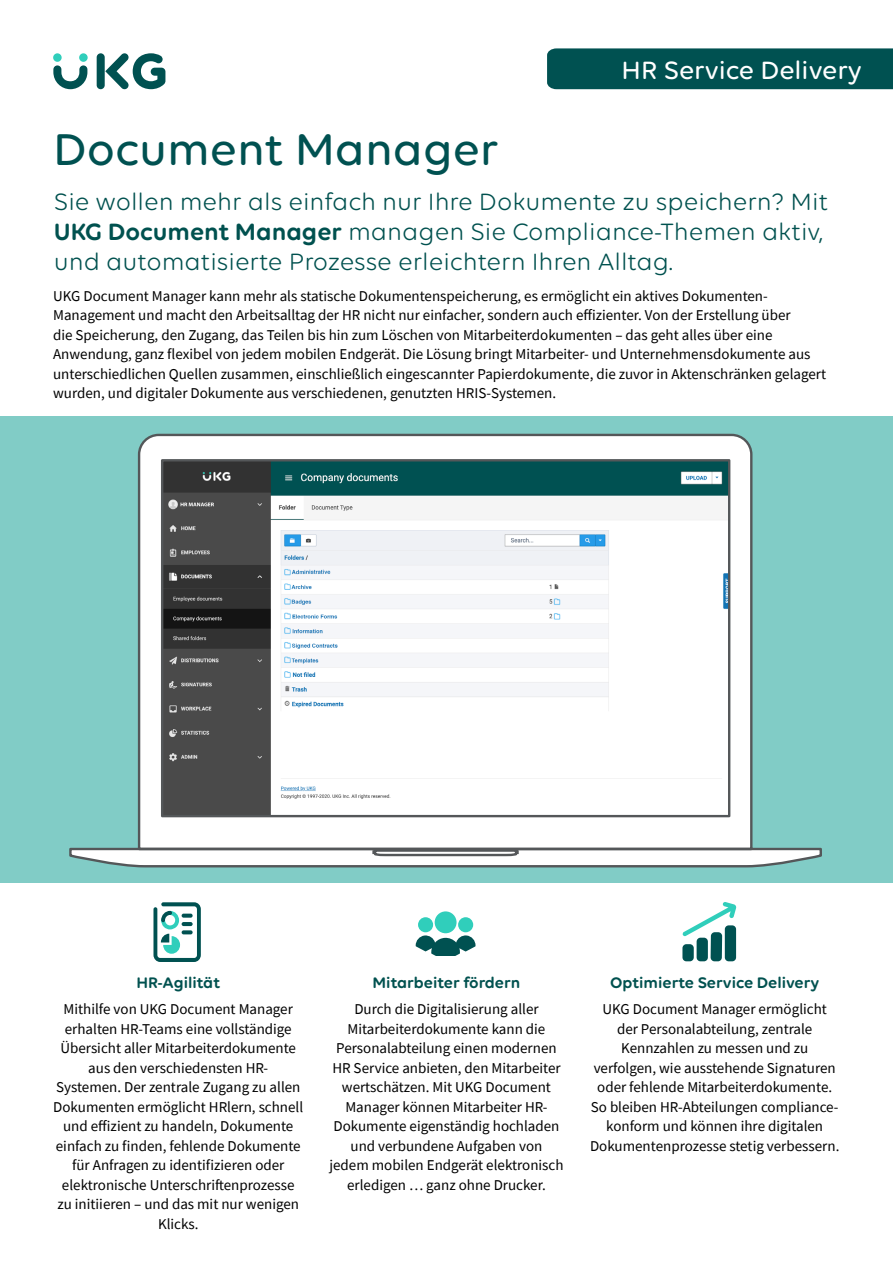
<style>
.page{position:relative;width:893px;height:1263px;background:#fff}
.page>*{position:absolute;margin:0;border:0;box-sizing:border-box;transform-origin:0 0}
.t1{font:500 48px "Volte Rounded";color:#005151}
.t2{font:500 27px "Volte Rounded";color:#fff}
.t3{font:25.5px/30px "Volte Rounded";color:#00514f}
.t4{font:600 16.5px "Volte Rounded";color:#00514f}
.t5{font:15px/19.5px "Source Sans Pro";color:#000;text-align:center}
.s1{font-weight:600}
</style>
<div class="page">
<div style="left:547px;top:48px;width:346px;height:41px;background:#005151"></div>
<div style="left:97px;top:53px;width:8px;height:36px;background:#005151;border-radius:4px"></div>
<svg style="left:105px;top:53px;width:60px;height:36px"></svg>
<div style="left:53px;top:53px;width:9px;height:9px;background:#30cebb;border-radius:50%"></div>
<div style="left:79px;top:53px;width:9px;height:9px;background:#30cebb;border-radius:50%"></div>
<svg style="left:53px;top:65px;width:34px;height:24px"></svg>
<svg style="left:683px;top:902px;width:53px;height:59px"></svg>
<svg style="left:416px;top:935px;width:60px;height:21px"></svg>
<div style="left:435px;top:911px;width:22px;height:22px;background:#30cebb;border-radius:50%"></div>
<div style="left:418px;top:917px;width:15px;height:15px;background:#30cebb;border-radius:50%"></div>
<div style="left:458px;top:917px;width:15px;height:15px;background:#30cebb;border-radius:50%"></div>
<svg style="left:153px;top:902px;width:48px;height:59px"></svg>
<svg style="left:182px;top:914px;width:11px;height:4px"></svg>
<hr style="left:182px;top:922px;width:11px;height:4px;background:#005151;border-radius:2px">
<svg style="left:182px;top:930px;width:11px;height:4px"></svg>
<div style="left:0;top:416px;width:893px;height:467px;background:#81ccc6"></div>
<svg style="left:69px;top:433px;width:753px;height:435px"></svg>
<h1 class="t1" style="left:53px;top:121px;width:447px">Document Manager</h1>
<h2 class="t2" style="left:622px;top:54px;width:242px">HR Service Delivery</h2>
<h3 class="t3" style="left:54px;top:186px;width:776px">Sie wollen mehr als einfach nur Ihre Dokumente zu speichern? Mit<br><span class="s1">UKG Document Manager</span> managen Sie Compliance-Themen aktiv, und automatisierte Prozesse erleichtern Ihren Alltag.</h3>
<p class="t5" style="left:53px;top:286px;width:774px;text-align:left">UKG Document Manager kann mehr als statische Dokumentenspeicherung, es ermöglicht ein aktives Dokumenten-Management und macht den Arbeitsalltag der HR nicht nur einfacher, sondern auch effizienter. Von der Erstellung über<br>die Speicherung, den Zugang, das Teilen bis hin zum Löschen von Mitarbeiterdokumenten – das geht alles über eine Anwendung, ganz flexibel von jedem mobilen Endgerät. Die Lösung bringt Mitarbeiter- und Unternehmensdokumente aus unterschiedlichen Quellen zusammen, einschließlich eingescannter Papierdokumente, die zuvor in Aktenschränken gelagert wurden, und digitaler Dokumente aus verschiedenen, genutzten HRIS-Systemen.</p>
<p class="t4" style="left:136px;top:973px;width:85px">HR-Agilität</p>
<p class="t5" style="left:53px;top:999px;width:251px">Mithilfe von UKG Document Manager erhalten HR-Teams eine vollständige Übersicht aller Mitarbeiterdokumente aus den verschiedensten HR-<br>Systemen. Der zentrale Zugang zu allen Dokumenten ermöglicht HRlern, schnell und effizient zu handeln, Dokumente einfach zu finden, fehlende Dokumente für Anfragen zu identifizieren oder elektronische Unterschriftenprozesse zu initiieren – und das mit nur wenigen Klicks.</p>
<p class="t4" style="left:373px;top:973px;width:149px">Mitarbeiter fördern</p>
<p class="t5" style="left:329px;top:999px;width:236px">Durch die Digitalisierung aller Mitarbeiterdokumente kann die Personalabteilung einen modernen HR Service anbieten, den Mitarbeiter wertschätzen. Mit UKG Document Manager können Mitarbeiter HR-Dokumente eigenständig hochladen und verbundene Aufgaben von jedem mobilen Endgerät elektronisch erledigen … ganz ohne Drucker.</p>
<p class="t4" style="left:610px;top:973px;width:211px">Optimierte Service Delivery</p>
<p class="t5" style="left:590px;top:999px;width:251px">UKG Document Manager ermöglicht<br>der Personalabteilung, zentrale Kennzahlen zu messen und zu verfolgen, wie ausstehende Signaturen oder fehlende Mitarbeiterdokumente.<br>So bleiben HR-Abteilungen compliance&shy;konform und können ihre digitalen Dokumentenprozesse stetig verbessern.</p>
</div>
